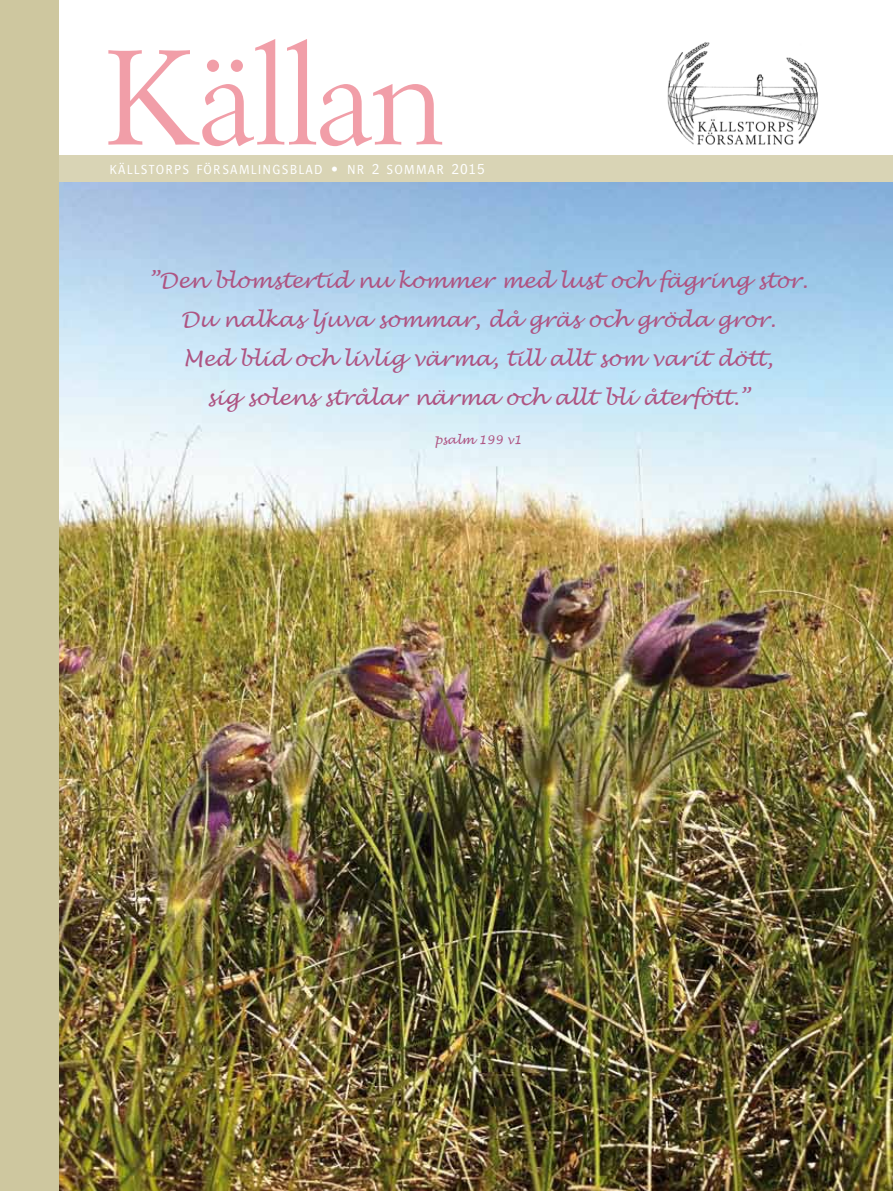
<style>
.page{position:relative;width:893px;height:1191px;background:#fff}
.page>*{position:absolute;margin:0;border:0;box-sizing:border-box;transform-origin:0 0}
.t1{font:133.5px "Berling Nova Display Pro";letter-spacing:-.02em;color:#f19ea8}
.t2{font:italic 21px/39px "Lucida Handwriting";color:#ae5482;text-align:center}
.t3{font:300 13.65px "Bosis";letter-spacing:.085em;color:#fff}
.t4{font:italic 12px "Lucida Handwriting";color:#ae5482}
.s1{font-size:19.5px}
.s2{font-size:15px}
</style>
<div class="page">
<img style="left:58px;top:182px;width:835px;height:1009px">
<div style="left:36px;top:156px;width:857px;height:26px;background:#d9d4b5"></div>
<img style="left:667px;top:42px;width:152px;height:103px">
<div style="left:0;top:0;width:58px;height:1191px;background:#cec79f"></div>
<h1 class="t1" style="left:104px;top:17px;width:342px">Källan</h1>
<p class="t3" style="left:109px;top:162px;width:377px">KÄLLSTORPS FÖRSAMLINGSBLAD <span class="s1">•</span> NR <span class="s2">2</span> SOMMAR <span class="s2">2015</span></p>
<p class="t2" style="left:148px;top:262px;width:661px">”Den blomstertid nu kommer med lust och fägring stor.<br>Du nalkas ljuva sommar, då gräs och gröda gror.<br>Med blid och livlig värma, till allt som varit dött,<br>sig solens strålar närma och allt bli återfött.”</p>
<p class="t4" style="left:435px;top:432px;width:89px">psalm 199 v1</p>
</div>
